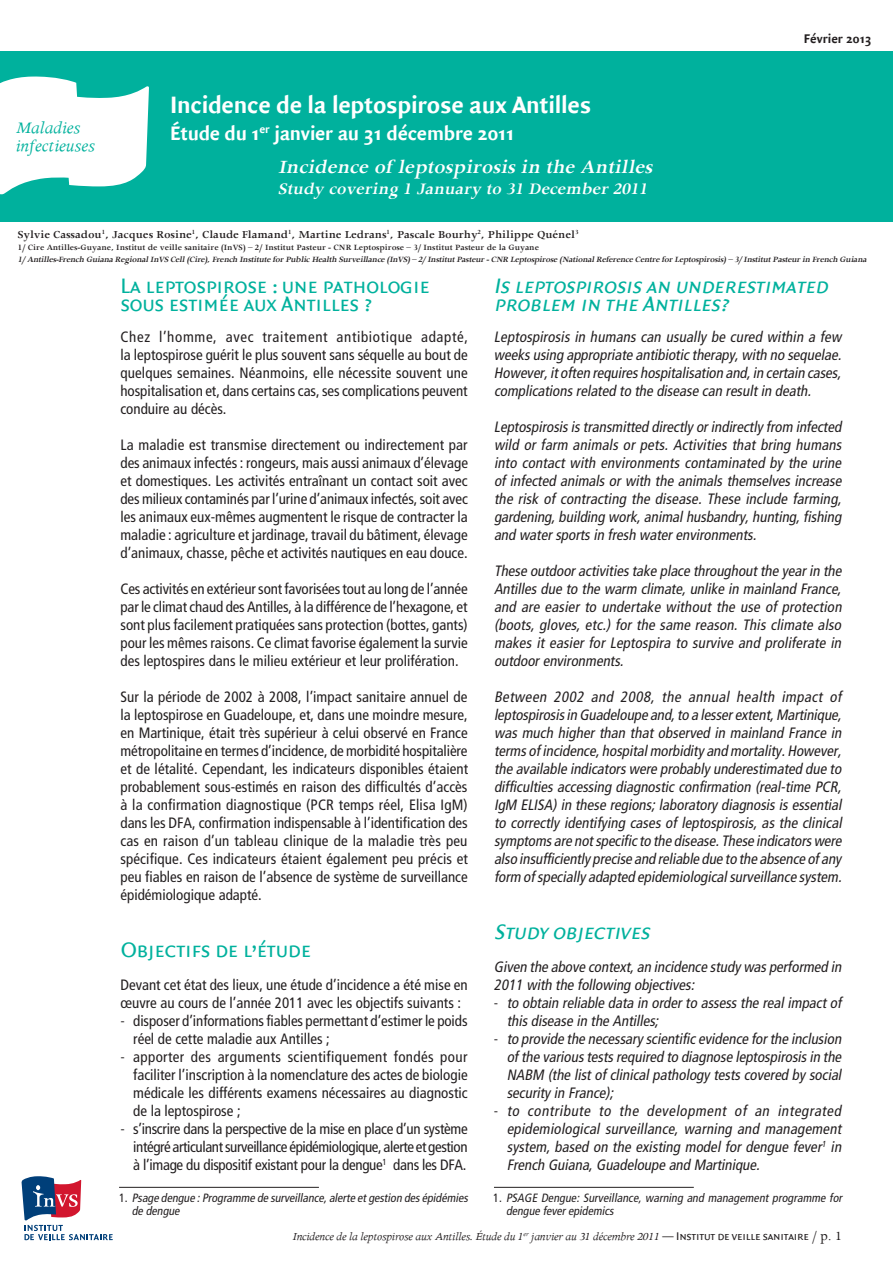
<style>
.page{position:relative;width:893px;height:1263px;background:#fff}
.page>*{position:absolute;margin:0;border:0;box-sizing:border-box;transform-origin:0 0}
.t1{font:700 25.5px "Quadraat Sans";letter-spacing:-.01em;color:#fff}
.t2{font:22.5px/18px "Quadraat Sans Caps";letter-spacing:-.01em;color:#00b19d}
.t3{font:italic 22.5px/18px "Quadraat Sans Caps";color:#00b19d}
.t4{font:italic 600 21px "Apollo";color:#fff}
.t5{font:700 21px "Quadraat Sans";letter-spacing:-.01em;color:#fff}
.t6{font:italic 600 18px "Apollo";color:#fff}
.t7{font:italic 18px/18px "Apollo";color:#00b19d}
.t8{font:condensed 15px/18px "Frutiger";color:#231f20;text-align:justify}
.t9{font:italic condensed 15px/18px "Frutiger";color:#231f20;text-align:justify}
.t10{font:700 13.5px "Quadraat Sans";color:#231f20}
.t11{font:italic condensed 12px/13.5px "Frutiger";color:#231f20}
.t12{font:italic 12px "Apollo";letter-spacing:-.015em;color:#231f20}
.t13{font:600 12px "Apollo";color:#231f20}
.t14{font:italic 600 9px "Apollo";color:#231f20}
.t15{font:600 9px "Apollo";color:#231f20}
.s1{font-weight:300}
.s2{font-style:normal}
.s3{font-weight:300;font-style:normal}
.s4{font-family:"Quadraat Sans Caps";font-style:normal}
.s5{font-style:normal;font-size:14.25px}
</style>
<div class="page">
<div style="left:0;top:52px;width:893px;height:170px;background:#00b19d"></div>
<svg style="left:0;top:77px;width:149px;height:117px"></svg>
<svg style="left:22px;top:1176px;width:91px;height:64px"></svg>
<hr style="left:119px;top:1187px;width:200px;height:1px;background:#231f20">
<hr style="left:494px;top:1187px;width:200px;height:1px;background:#231f20">
<p class="t7" style="left:16px;top:118px;width:81px">Maladies infectieuses</p>
<h1 class="t1" style="left:170px;top:91px;width:423px">Incidence de la leptospirose aux Antilles</h1>
<h3 class="t5" style="left:170px;top:122px;width:346px">Étude du 1<sup>er</sup> janvier au 31 décembre 2011</h3>
<h3 class="t4" style="left:278px;top:154px;width:380px">Incidence of leptospirosisin the Antilles</h3>
<p class="t6" style="left:278px;top:177px;width:375px">Study covering 1 January to 31 December 2011</p>
<p class="t10" style="left:804px;top:31px;width:70px">Février 2013</p>
<p class="t13" style="left:18px;top:227px;width:562px">Sylvie Cassadou<sup>1</sup>, Jacques Rosine<sup>1</sup>, Claude Flamand<sup>1</sup>, Martine Ledrans<sup>1</sup>, Pascale Bourhy<sup>2</sup>, Philippe Quénel<sup>3</sup></p>
<p class="t15" style="left:18px;top:242px;width:523px">1/ Cire Antilles-Guyane, Institut de veille sanitaire (InVS) – 2/ Institut Pasteur - CNR Leptospirose – 3/ Institut Pasteur de la Guyane</p>
<p class="t14" style="left:18px;top:254px;width:852px">1/ Antilles-French Guiana RegionalInVS Cell(Cire),French Institute forPublicHealth Surveillance (InVS)– 2/ InstitutPasteur-CNR Leptospirose (NationalReference Centre forLeptospirosis)– 3/ InstitutPasteurin French Guiana</p>
<h2 class="t2" style="left:120px;top:277px;width:311px">La leptospirose : une pathologie sous estimée aux Antilles ?</h2>
<p class="t8" style="left:120px;top:328px;width:349px">Chez l’homme, avec traitement antibiotique adapté, la leptospirose guérit le plus souvent sans séquelle au bout de quelques semaines. Néanmoins, elle nécessite souvent une hospitalisation et, dans certains cas, ses complications peuvent conduire au décès.</p>
<p class="t8" style="left:120px;top:436px;width:349px">La maladie est transmise directement ou indirectement par des animaux infectés : rongeurs, mais aussi animaux d’élevage et domestiques. Les activités entraînant un contact soit avec des milieux contaminés par l’urine d’animaux infectés, soit avec les animaux eux-mêmes augmentent le risque de contracter la maladie : agriculture et jardinage, travail du bâtiment, élevage d’animaux, chasse, pêche et activités nautiques en eau douce.</p>
<p class="t8" style="left:120px;top:580px;width:349px">Ces activités en extérieur sont favorisées tout au long de l’année par le climat chaud des Antilles, à la différence de l’hexagone, et sont plus facilement pratiquées sans protection (bottes, gants) pour les mêmes raisons. Ce climat favorise également la survie des leptospires dans le milieu extérieur et leur prolifération.</p>
<p class="t8" style="left:120px;top:688px;width:349px">Sur la période de 2002 à 2008, l’impact sanitaire annuel de la leptospirose en Guadeloupe, et, dans une moindre mesure, en Martinique, était très supérieur à celui observé en France métropolitaine en termes d’incidence, de morbidité hospitalière et de létalité. Cependant, les indicateurs disponibles étaient probablement sous-estimés en raison des difficultés d’accès à la confirmation diagnostique (PCR temps réel, Elisa IgM) dans les DFA, confirmation indispensable à l’identification des cas en raison d’un tableau clinique de la maladie très peu spécifique. Ces indicateurs étaient également peu précis et peu fiables en raison de l’absence de système de surveillance épidémiologique adapté.</p>
<h2 class="t2" style="left:121px;top:942px;width:191px">Objectifs de l’étude</h2>
<p class="t8" style="left:120px;top:976px;width:349px">Devant cet état des lieux, une étude d’incidence a été mise en œuvre au cours de l’année 2011 avec les objectifs suivants :</p>
<p class="t8" style="left:133px;top:1012px;width:336px;text-indent:-13px"><span class="s1">-</span> disposer d’informations fiables permettant d’estimer le poids réel de cette maladie aux Antilles ;</p>
<p class="t8" style="left:133px;top:1048px;width:336px;text-indent:-13px"><span class="s1">-</span> apporter des arguments scientifiquement fondés pour faciliter l’inscription à la nomenclature des actes de biologie médicale les différents examens nécessaires au diagnostic de la leptospirose ;</p>
<p class="t8" style="left:133px;top:1120px;width:336px;text-indent:-13px"><span class="s1">-</span> s’inscrire dans la perspective de la mise en place d’un système intégré articulant surveillance épidémiologique, alerte et gestion à l’image du dispositif existant pour la dengue<sup>1</sup> dans les DFA.</p>
<p class="t11" style="left:132px;top:1191px;width:340px;text-indent:-13px"><span class="s2">1 .</span> Psage dengue :Programme de surveillance,alerte etgestion desépidémies de dengue</p>
<h2 class="t3" style="left:494px;top:277px;width:340px">Is leptospirosis an underestimated problem in the Antilles?</h2>
<p class="t9" style="left:494px;top:328px;width:352px">Leptospirosis in humans can usually be cured within a few weeksusing appropriate antibiotic therapy,with no sequelae.<br>However,itoften requireshospitalisation and,in certain cases, complicationsrelated to the disease can resultin death.</p>
<p class="t9" style="left:494px;top:418px;width:352px">Leptospirosisistransmitted directly orindirectly from infected wild or farm animals or pets. Activities that bring humans into contact with environments contaminated by the urine of infected animals or with the animals themselves increase the risk of contracting the disease. These include farming, gardening,building work,animalhusbandry,hunting,fishing and watersportsin fresh waterenvironments.</p>
<p class="t9" style="left:494px;top:562px;width:352px">These outdooractivitiestake place throughoutthe yearin the Antilles due to the warm climate, unlike in mainland France, and are easier to undertake without the use of protection (boots, gloves, etc.) for the same reason. This climate also makes it easier for Leptospira to survive and proliferate in outdoorenvironments.</p>
<p class="t9" style="left:494px;top:688px;width:352px;text-align:left">Between 2002 and 2008, the annual health impact of leptospirosisin Guadeloupe and,to a lesserextent,Martinique, was much higher than that observed in mainland France in termsofincidence,hospitalmorbidity and mortality.However, the available indicatorswere probably underestimated due to difficulties accessing diagnostic confirmation (real-time PCR, IgM ELISA)in these regions;laboratory diagnosisisessential to correctly identifying cases of leptospirosis, as the clinical symptomsare notspecificto the disease.These indicatorswere also insufficiently precise and reliable due to the absence ofany form ofspecially adapted epidemiologicalsurveillance system.</p>
<h2 class="t3" style="left:494px;top:924px;width:162px">Studyobjectives</h2>
<p class="t9" style="left:494px;top:958px;width:352px">Given the above context,an incidence study wasperformed in<br>2011 with the following objectives:</p>
<p class="t9" style="left:507px;top:994px;width:339px;text-indent:-13px"><span class="s3">-</span> to obtain reliable data in orderto assessthe realimpactof thisdisease in the Antilles;</p>
<p class="t9" style="left:507px;top:1030px;width:339px;text-indent:-13px"><span class="s3">-</span> to provide the necessary scientific evidence forthe inclusion ofthe varioustestsrequired to diagnose leptospirosisin the NABM (the listofclinicalpathology testscovered by social security in France);</p>
<p class="t9" style="left:507px;top:1102px;width:339px;text-indent:-13px"><span class="s3">-</span> to contribute to the development of an integrated epidemiological surveillance, warning and management system, based on the existing model for dengue fever<sup>1</sup> in French Guiana,Guadeloupe and Martinique.</p>
<p class="t11" style="left:506px;top:1191px;width:340px;text-indent:-13px"><span class="s2">1 .</span> PSAGE Dengue: Surveillance, warning and management programme for dengue feverepidemics</p>
<p class="t12" style="left:292px;top:1229px;width:551px">Incidence de la leptospirose aux Antilles. Étude du 1<sup>er</sup> janvier au 31 décembre 2011 <span class="s4">— Institut de veille sanitaire</span> <span class="s5">/ p. 1</span></p>
</div>
